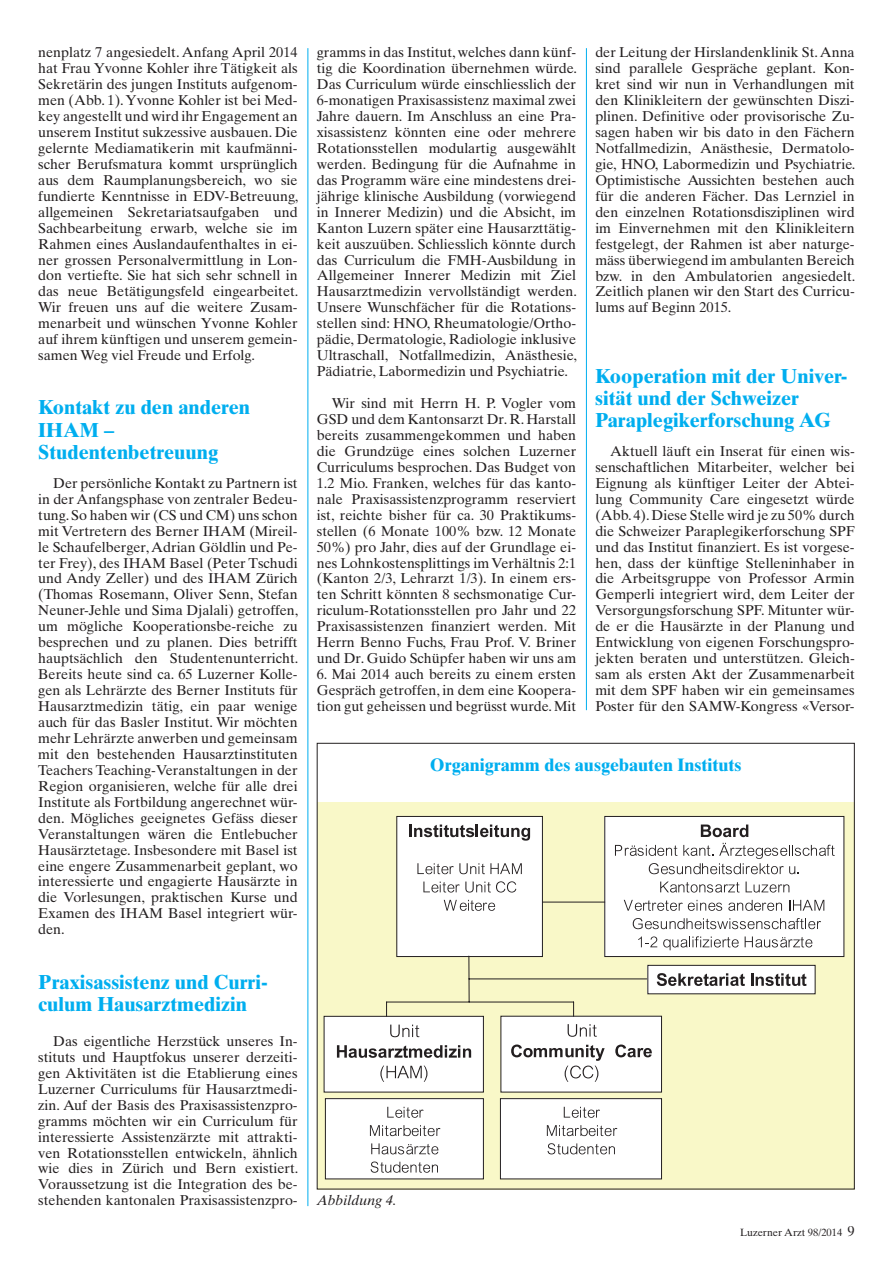
<style>
.page{position:relative;width:893px;height:1263px;background:#fff}
.page>*{position:absolute;margin:0;border:0;box-sizing:border-box;transform-origin:0 0}
.t1{font:700 20.25px/22.4px "Times Ten";color:#00aeef}
.t2{font:700 18px "Times Ten";color:#00aeef}
.t3{font:14.25px/15.9px "Times Ten";color:#231f20;text-align:justify}
.t4{font:italic 14.25px "Times Ten";color:#231f20}
.t5{font:10.5px "Times Ten";color:#231f20}
.s1{font-size:14.25px}
</style>
<div class="page">
<div style="left:317px;top:802px;width:537px;height:387px;background:#f9f8c8"></div>
<div style="left:324px;top:1016px;width:159px;height:76px;background:#fff"></div>
<div style="left:324px;top:1016px;width:160px;height:76px;border:1px solid #231f20"></div>
<svg style="left:390px;top:1024px;width:29px;height:13px"></svg>
<svg style="left:337px;top:1045px;width:134px;height:13px"></svg>
<svg style="left:380px;top:1065px;width:47px;height:17px"></svg>
<div style="left:501px;top:1016px;width:160px;height:76px;background:#fff"></div>
<svg style="left:568px;top:1024px;width:29px;height:13px"></svg>
<svg style="left:615px;top:1044px;width:37px;height:13px"></svg>
<svg style="left:511px;top:1044px;width:94px;height:38px"></svg>
<div style="left:325px;top:1099px;width:158px;height:80px;background:#fff"></div>
<div style="left:325px;top:1098px;width:159px;height:81px;border:1px solid #231f20"></div>
<svg style="left:387px;top:1107px;width:37px;height:11px"></svg>
<svg style="left:370px;top:1125px;width:70px;height:11px"></svg>
<svg style="left:371px;top:1143px;width:67px;height:11px"></svg>
<svg style="left:371px;top:1161px;width:67px;height:12px"></svg>
<div style="left:500px;top:1099px;width:161px;height:80px;background:#fff"></div>
<div style="left:500px;top:1098px;width:162px;height:81px;border:1px solid #231f20"></div>
<svg style="left:564px;top:1107px;width:36px;height:11px"></svg>
<svg style="left:547px;top:1125px;width:70px;height:11px"></svg>
<svg style="left:548px;top:1143px;width:67px;height:11px"></svg>
<div style="left:397px;top:816px;width:145px;height:140px;background:#fff"></div>
<div style="left:396px;top:816px;width:147px;height:141px;border:1px solid #231f20"></div>
<svg style="left:409px;top:824px;width:121px;height:17px"></svg>
<svg style="left:417px;top:863px;width:105px;height:11px"></svg>
<svg style="left:423px;top:881px;width:93px;height:11px"></svg>
<svg style="left:444px;top:900px;width:51px;height:11px"></svg>
<div style="left:605px;top:816px;width:239px;height:140px;background:#fff"></div>
<div style="left:604px;top:816px;width:240px;height:141px;border:1px solid #231f20"></div>
<svg style="left:701px;top:824px;width:47px;height:13px"></svg>
<svg style="left:615px;top:843px;width:220px;height:31px"></svg>
<svg style="left:660px;top:881px;width:80px;height:11px"></svg>
<svg style="left:746px;top:881px;width:43px;height:11px"></svg>
<svg style="left:624px;top:900px;width:98px;height:11px"></svg>
<svg style="left:728px;top:900px;width:54px;height:11px"></svg>
<svg style="left:789px;top:900px;width:35px;height:11px"></svg>
<svg style="left:633px;top:918px;width:188px;height:11px"></svg>
<svg style="left:638px;top:936px;width:19px;height:11px"></svg>
<svg style="left:663px;top:936px;width:76px;height:14px"></svg>
<svg style="left:745px;top:936px;width:67px;height:11px"></svg>
<div style="left:648px;top:965px;width:167px;height:29px;background:#fff"></div>
<div style="left:647px;top:965px;width:168px;height:29px;border:1px solid #231f20"></div>
<svg style="left:657px;top:973px;width:88px;height:13px"></svg>
<svg style="left:751px;top:973px;width:55px;height:13px"></svg>
<hr style="left:468px;top:956px;width:1px;height:46px;background:#231f20">
<hr style="left:387px;top:1002px;width:187px;height:1px;background:#231f20">
<svg style="left:386px;top:1002px;width:1px;height:14px"></svg>
<svg style="left:573px;top:1003px;width:1px;height:13px"></svg>
<hr style="left:542px;top:902px;width:63px;height:1px;background:#231f20">
<hr style="left:469px;top:978px;width:178px;height:1px;background:#231f20">
<hr style="left:307px;top:48px;width:1px;height:1158px;background:#00aeef">
<hr style="left:586px;top:48px;width:1px;height:662px;background:#00aeef">
<p class="t3" style="left:38px;top:44px;width:262px">nenplatz 7 angesiedelt. Anfang April 2014 hat Frau Yvonne Kohler ihre Tätigkeit als Sekretärin des jungen Instituts aufgenom&shy;men (Abb. 1). Yvonne Kohler ist bei Med&shy;key angestellt und wird ihr Engagement an unserem Institut sukzessive ausbauen. Die gelernte Mediamatikerin mit kaufmänni&shy;scher Berufsmatura kommt ursprünglich aus dem Raumplanungsbereich, wo sie fundierte Kenntnisse in EDV-Betreuung, allgemeinen Sekretariatsaufgaben und Sachbearbeitung erwarb, welche sie im Rahmen eines Auslandaufenthaltes in ei&shy;ner grossen Personalvermittlung in Lon&shy;don vertiefte. Sie hat sich sehr schnell in das neue Betätigungsfeld eingearbeitet.<br>Wir freuen uns auf die weitere Zusam&shy;menarbeit und wünschen Yvonne Kohler auf ihrem künftigen und unserem gemein&shy;samen Weg viel Freude und Erfolg.</p>
<h1 class="t1" style="left:38px;top:396px;width:213px">Kontakt zu den anderen<br>IHAM –<br>Studentenbetreuung</h1>
<p class="t3" style="left:38px;top:475px;width:262px;text-indent:15px">Der persönliche Kontakt zu Partnern ist in der Anfangsphase von zentraler Bedeu&shy;tung. So haben wir (CS und CM) uns schon mit Vertretern des Berner IHAM (Mireil&shy;le Schaufelberger, Adrian Göldlin und Pe&shy;ter Frey), des IHAM Basel (Peter Tschudi und Andy Zeller) und des IHAM Zürich (Thomas Rosemann, Oliver Senn, Stefan Neuner-Jehle und Sima Djalali) getroffen, um mögliche Kooperationsbe-reiche zu besprechen und zu planen. Dies betrifft hauptsächlich den Studentenunterricht.<br>Bereits heute sind ca. 65 Luzerner Kolle&shy;gen als Lehrärzte des Berner Instituts für Hausarztmedizin tätig, ein paar wenige auch für das Basler Institut. Wir möchten mehr Lehrärzte anwerben und gemeinsam mit den bestehenden Hausarztinstituten Teachers Teaching-Veranstaltungen in der Region organisieren, welche für alle drei Institute als Fortbildung angerechnet wür&shy;den. Mögliches geeignetes Gefäss dieser Veranstaltungen wären die Entlebucher Hausärztetage. Insbesondere mit Basel ist eine engere Zusammenarbeit geplant, wo interessierte und engagierte Hausärzte in die Vorlesungen, praktischen Kurse und Examen des IHAM Basel integriert wür&shy;den.</p>
<h1 class="t1" style="left:38px;top:970px;width:229px">Praxisassistenz und Curri&shy;culum Hausarztmedizin</h1>
<p class="t3" style="left:38px;top:1033px;width:262px;text-indent:15px">Das eigentliche Herzstück unseres In&shy;stituts und Hauptfokus unserer derzeiti&shy;gen Aktivitäten ist die Etablierung eines Luzerner Curriculums für Hausarztmedi&shy;zin. Auf der Basis des Praxisassistenzpro&shy;gramms möchten wir ein Curriculum für interessierte Assistenzärzte mit attrakti&shy;ven Rotationsstellen entwickeln, ähnlich wie dies in Zürich und Bern existiert.<br>Voraussetzung ist die Integration des be&shy;stehenden kantonalen Praxisassistenzpro-</p>
<p class="t3" style="left:317px;top:44px;width:262px">gramms in das Institut, welches dann künf&shy;tig die Koordination übernehmen würde.<br>Das Curriculum würde einschliesslich der 6-monatigen Praxisassistenz maximal zwei Jahre dauern. Im Anschluss an eine Pra&shy;xisassistenz könnten eine oder mehrere Rotationsstellen modulartig ausgewählt werden. Bedingung für die Aufnahme in das Programm wäre eine mindestens drei&shy;jährige klinische Ausbildung (vorwiegend in Innerer Medizin) und die Absicht, im Kanton Luzern später eine Hausarzttätig&shy;keit auszuüben. Schliesslich könnte durch das Curriculum die FMH-Ausbildung in Allgemeiner Innerer Medizin mit Ziel Hausarztmedizin vervollständigt werden.<br>Unsere Wunschfächer für die Rotations&shy;stellen sind: HNO, Rheumatologie/Ortho&shy;pädie, Dermatologie, Radiologie inklusive Ultraschall, Notfallmedizin, Anästhesie, Pädiatrie, Labormedizin und Psychiatrie.</p>
<p class="t3" style="left:317px;top:395px;width:261px;text-indent:15px">Wir sind mit Herrn H. P. Vogler vom GSD und dem Kantonsarzt Dr. R. Harstall bereits zusammengekommen und haben die Grundzüge eines solchen Luzerner Curriculums besprochen. Das Budget von 1.2 Mio. Franken, welches für das kanto&shy;nale Praxisassistenzprogramm reserviert ist, reichte bisher für ca. 30 Praktikums&shy;stellen (6 Monate 100% bzw. 12 Monate 50%) pro Jahr, dies auf der Grundlage ei&shy;nes Lohnkostensplittings im Verhältnis 2:1 (Kanton 2/3, Lehrarzt 1/3). In einem ers&shy;ten Schritt könnten 8 sechsmonatige Cur&shy;riculum-Rotationsstellen pro Jahr und 22<br>Praxisassistenzen finanziert werden. Mit Herrn Benno Fuchs, Frau Prof. V. Briner und Dr. Guido Schüpfer haben wir uns am</p>
<p class="t3" style="left:317px;top:666px;width:261px">6. Mai 2014 auch bereits zu einem ersten Gespräch getroffen, in dem eine Koopera&shy;tion gut geheissen und begrüsst wurde. Mit</p>
<p class="t3" style="left:595px;top:44px;width:262px">der Leitung der Hirslandenklinik St. Anna sind parallele Gespräche geplant. Kon&shy;kret sind wir nun in Verhandlungen mit den Klinikleitern der gewünschten Diszi&shy;plinen. Definitive oder provisorische Zu&shy;sagen haben wir bis dato in den Fächern Notfallmedizin, Anästhesie, Dermatolo&shy;gie, HNO, Labormedizin und Psychiatrie.<br>Optimistische Aussichten bestehen auch für die anderen Fächer. Das Lernziel in den einzelnen Rotationsdisziplinen wird im Einvernehmen mit den Klinikleitern festgelegt, der Rahmen ist aber naturge&shy;mäss überwiegend im ambulanten Bereich bzw. in den Ambulatorien angesiedelt.<br>Zeitlich planen wir den Start des Curricu&shy;lums auf Beginn 2015.</p>
<h1 class="t1" style="left:595px;top:364px;width:254px">Kooperation mit der Univer&shy;sität und der Schweizer<br>Paraplegikerforschung AG</h1>
<p class="t3" style="left:595px;top:443px;width:261px;text-indent:15px">Aktuell läuft ein Inserat für einen wis&shy;senschaftlichen Mitarbeiter, welcher bei Eignung als künftiger Leiter der Abtei&shy;lung Community Care eingesetzt würde (Abb. 4). Diese Stelle wird je zu 50% durch die Schweizer Paraplegikerforschung SPF und das Institut finanziert. Es ist vorgese&shy;hen, dass der künftige Stelleninhaber in die Arbeitsgruppe von Professor Armin Gemperli integriert wird, dem Leiter der Versorgungsforschung SPF. Mitunter wür&shy;de er die Hausärzte in der Planung und Entwicklung von eigenen Forschungspro&shy;jekten beraten und unterstützen. Gleich&shy;sam als ersten Akt der Zusammenarbeit mit dem SPF haben wir ein gemeinsames Poster für den SAMW-Kongress «Versor-</p>
<p class="t2" style="left:430px;top:753px;width:313px">Organigramm des ausgebauten Instituts</p>
<p class="t4" style="left:317px;top:1192px;width:81px">Abbildung 4.</p>
<p class="t5" style="left:740px;top:1226px;width:116px">Luzerner Arzt 98/2014 <span class="s1">9</span></p>
</div>
